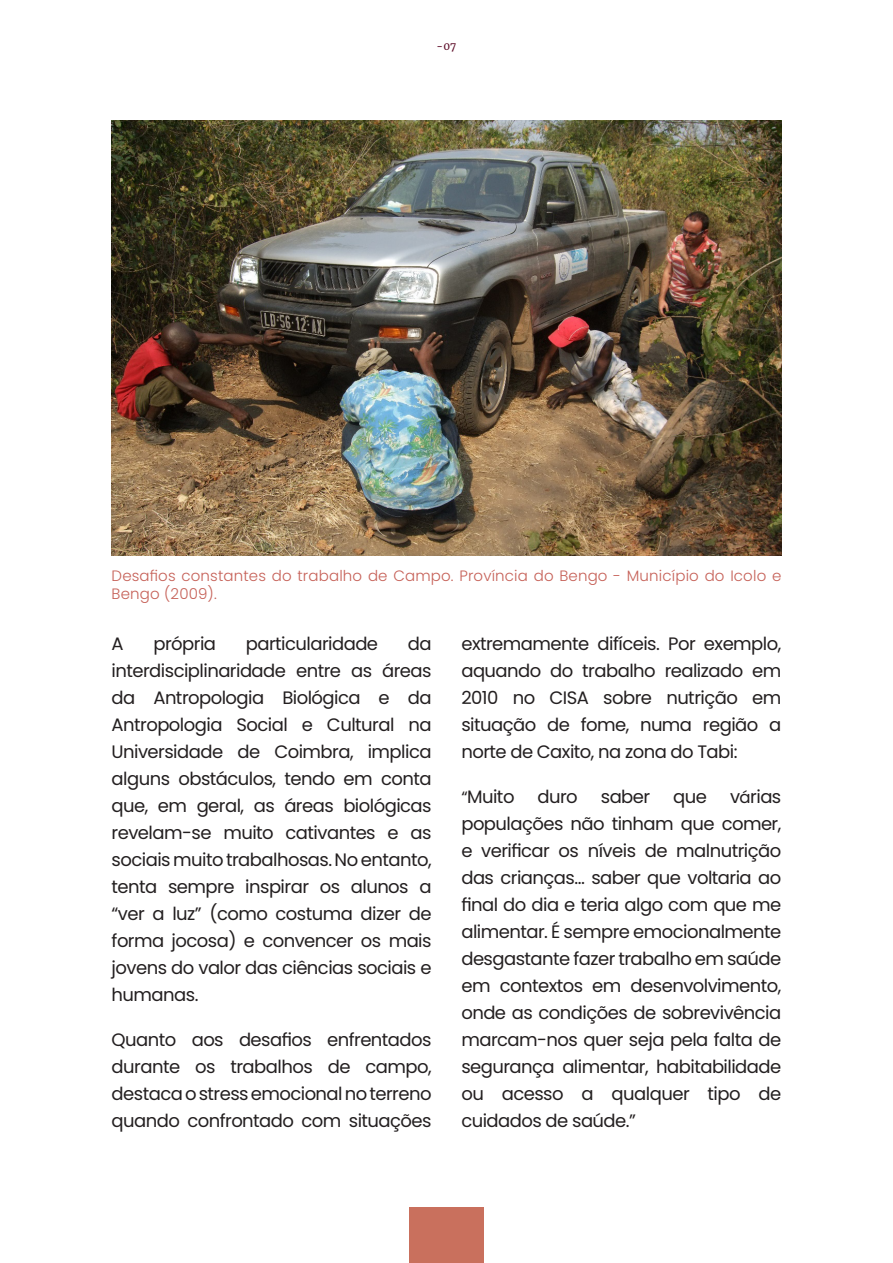
<style>
.page{position:relative;width:893px;height:1263px;background:#fff}
.page>*{position:absolute;margin:0;border:0;box-sizing:border-box;transform-origin:0 0}
.List_Paragraph{font:18px/27px "Poppins";letter-spacing:-.03em;color:#231f20;text-align:justify}
.t1{font:300 15px/18px "Poppins";letter-spacing:.01em;color:#c66158}
.t2{font:10.5px "Merriweather";color:#5b0925}
.s1{font-size:16.5px}
</style>
<div class="page">
<div style="left:409px;top:1207px;width:75px;height:56px;background:#c9705d"></div>
<img style="left:112px;top:120px;width:669px;height:435px">
<p class="t2" style="left:436px;top:39px;width:21px">-07</p>
<p class="t1" style="left:112px;top:567px;width:671px">Desafios constantes do trabalho de Campo. Província do Bengo - Município do Icolo e<br>Bengo (2009).</p>
<p class="List_Paragraph" style="left:112px;top:631px;width:14px">A</p>
<p class="List_Paragraph" style="left:153px;top:631px;width:64px">própria</p>
<p class="List_Paragraph" style="left:246px;top:631px;width:134px">particularidade</p>
<p class="List_Paragraph" style="left:112px;top:631px;width:322px;text-indent:296px">da interdisciplinaridade entre as áreas da Antropologia Biológica e da Antropologia Social e Cultural na Universidade de Coimbra, implica alguns obstáculos, tendo em conta que, em geral, as áreas biológicas revelam-se muito cativantes e as sociais muito trabalhosas. No entanto, tenta sempre inspirar os alunos a “ver a luz” (como costuma dizer de forma jocosa) e convencer os mais jovens do valor das ciências sociais e humanas.</p>
<p class="List_Paragraph" style="left:112px;top:1027px;width:321px">Quanto aos desafios enfrentados durante os trabalhos de campo, destaca o stress emocional no terreno quando confrontado com situações</p>
<p class="List_Paragraph" style="left:461px;top:631px;width:321px">extremamente difíceis. Por exemplo, aquando do trabalho realizado em 2010 no CISA sobre nutrição em situação de fome, numa região a norte de Caxito, na zona do Tabi:</p>
<p class="List_Paragraph" style="left:461px;top:784px;width:55px"><span class="s1">“</span>Muito</p>
<p class="List_Paragraph" style="left:537px;top:784px;width:42px">duro</p>
<p class="List_Paragraph" style="left:601px;top:784px;width:51px">saber</p>
<p class="List_Paragraph" style="left:673px;top:784px;width:35px">que</p>
<p class="List_Paragraph" style="left:461px;top:784px;width:321px;text-indent:269px">v<span class="s1">á</span>rias populações não tinham que comer, e verificar os níveis de malnutrição das crianças… saber que voltaria ao final do dia e teria algo com que me alimentar. É sempre emocionalmente desgastante fazer trabalho em saúde em contextos em desenvolvimento, onde as condições de sobrevivência marcam-nos quer seja pela falta de segurança alimentar, habitabilidade ou acesso a qualquer tipo de cuidados de saúde.”</p>
</div>
